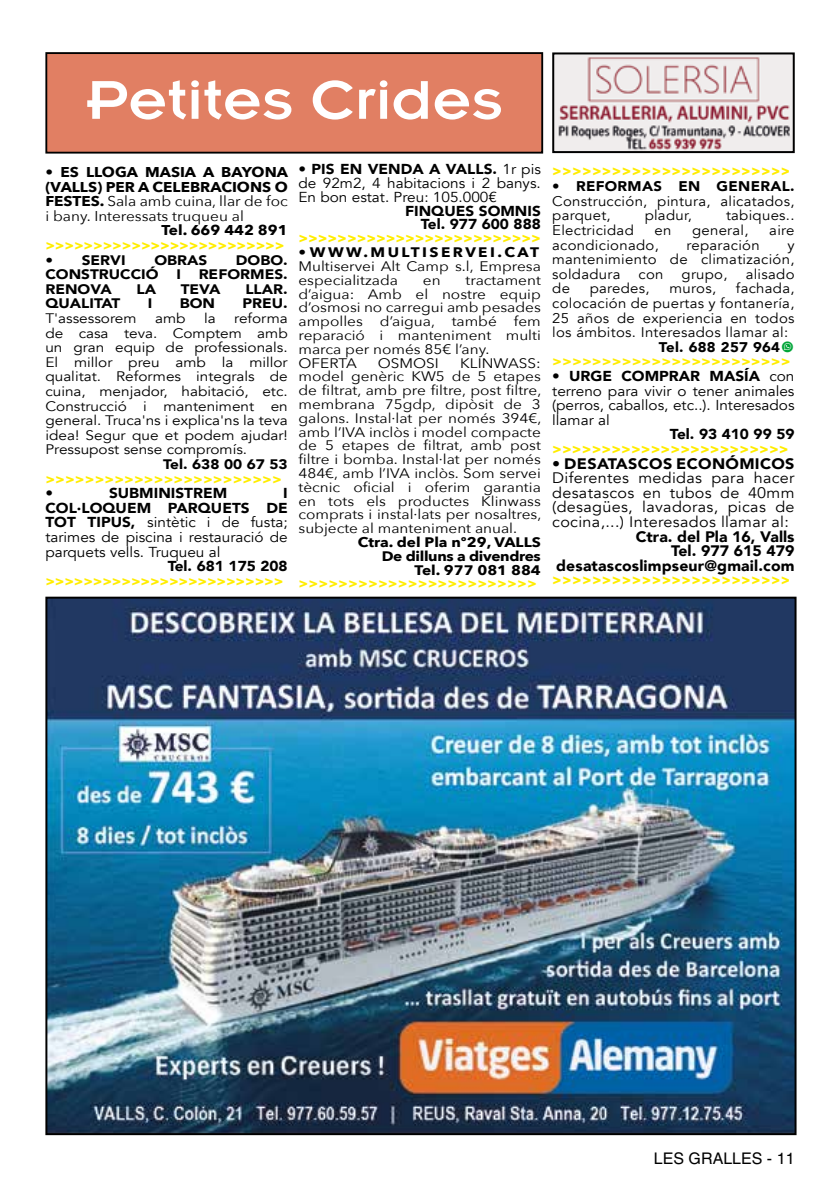
<style>
.page{position:relative;width:840px;height:1191px;background:#fff}
.page>*{position:absolute;margin:0;border:0;box-sizing:border-box;transform-origin:0 0}
.t1{font:60px "Insignia";color:#fff;scale:1.1 1}
.t2{font:16px "Helvetica";color:#000}
.t3{font:15.2px/14.6px "Avenir";letter-spacing:.02em;color:#000;text-align:justify;scale:1.07 1}
.t4{font:900 15.2px/14.6px "Avenir";letter-spacing:.01em;color:#000;text-align:right;scale:1.04 1}
.t5{font:900 15.2px "Avenir";color:#ffed00;scale:.96 1}
.t6{font:900 15.2px "Avenir";letter-spacing:.01em;color:#000;scale:1.07 1}
.t7{font:900 14.6px "Avenir";color:#ffed00}
.t8{font:14.4px/14.6px "Avenir";color:#000;text-align:justify;scale:1.07 1}
.t9{font:900 14.4px/13.8px "Avenir";color:#000;text-align:right;scale:1.07 1}
.t10{font:700 14.2px/14.6px "Avenir Next";color:#000;text-align:justify;scale:1.08 1}
.t11{font:14px/14.6px "Avenir";letter-spacing:.02em;color:#000;scale:1.07 1}
.t12{font:900 14px "Avenir";color:#ffed00;scale:1.05 1}
.t13{font:900 14px "Avenir";letter-spacing:.02em;color:#000;scale:1.07 1}
.t14{font:700 14px "Avenir Next";color:#ffed00;scale:1.05 1}
.t15{font:13.8px/13.8px "Avenir Next";color:#000;scale:1.11 1}
.t16{font:13.8px/14.6px "Avenir";color:#000;text-align:justify;scale:1.11 1}
.t17{font:900 13.8px "Avenir";color:#000;scale:1.11 1}
.t18{font:700 13.8px/13.8px "Avenir Next";color:#000;text-align:right;scale:1.11 1}
.t19{font:700 13.8px "Avenir Next";color:#ffed00;scale:1.08 1}
.t20{font:900 13.8px "Avenir";color:#ffed00;scale:1.08 1}
.t21{font:700 13.8px "Avenir Next";letter-spacing:.16em;color:#000;scale:1.11 1}
.s1{font-weight:400}
.s2{font-weight:900}
.s3{font-family:"Social Circles";font-weight:400;font-size:20px;color:#00a538}
</style>
<div class="page">
<div style="left:46px;top:53px;width:496px;height:100px;background:#e17f63"></div>
<div style="left:45px;top:52px;width:498px;height:102px;border:2px solid #000"></div>
<img style="left:48px;top:599px;width:745px;height:533px">
<img style="left:555px;top:55px;width:236px;height:95px">
<div style="left:552px;top:52px;width:242px;height:101px;border:2px solid #000"></div>
<h1 class="t1" style="left:86px;top:69px;width:379px">Petites Crides</h1>
<p class="t10" style="left:45px;top:164px;width:226px">• ES LLOGA MASIA A BAYONA (VALLS) PER A CELEBRACIONS O FESTES. <span class="s1">Sala amb cuina, llar de foc i bany. Interessats truqueu al</span></p>
<p class="t10" style="left:161px;top:223px;width:118px">Tel. 669 442 891</p>
<p class="t14" style="left:45px;top:233px;width:229px">&gt;&gt;&gt;&gt;&gt;&gt;&gt;&gt;&gt;&gt;&gt;&gt;&gt;&gt;&gt;&gt;&gt;&gt;&gt;&gt;&gt;&gt;&gt;&gt;&gt;</p>
<p class="t17" style="left:45px;top:248px;width:74px">• SERVI</p>
<p class="t17" style="left:154px;top:248px;width:49px">OBRAS</p>
<p class="t17" style="left:236px;top:248px;width:48px">DOBO.</p>
<p class="t17" style="left:45px;top:262px;width:103px">CONSTRUCCIÓ</p>
<p class="t17" style="left:176px;top:262px;width:6px">I</p>
<p class="t17" style="left:198px;top:262px;width:82px">REFORMES.</p>
<p class="t17" style="left:45px;top:277px;width:61px">RENOVA</p>
<p class="t17" style="left:136px;top:277px;width:19px">LA</p>
<p class="t17" style="left:181px;top:277px;width:37px">TEVA</p>
<p class="t17" style="left:245px;top:277px;width:40px">LLAR.</p>
<p class="t17" style="left:45px;top:292px;width:69px">QUALITAT</p>
<p class="t17" style="left:148px;top:292px;width:6px">I</p>
<p class="t17" style="left:180px;top:292px;width:33px">BON</p>
<p class="t17" style="left:242px;top:292px;width:42px">PREU.</p>
<p class="t16" style="left:45px;top:311px;width:83px">T'assessorem</p>
<p class="t16" style="left:155px;top:311px;width:29px">amb</p>
<p class="t16" style="left:204px;top:311px;width:12px">la</p>
<p class="t16" style="left:45px;top:311px;width:220px;text-indent:189px">reforma de casa teva. Comptem amb un gran equip de professionals.<br>El millor preu amb la millor qualitat. Reformes integrals de cuina, menjador, habitació, etc.<br>Construcció i manteniment en general. Truca'ns i explica'ns la teva idea! Segur que et podem ajudar!<br>Pressupost sense compromís.</p>
<p class="t17" style="left:163px;top:452px;width:114px">Tel. 638 00 67 53</p>
<p class="t12" style="left:45px;top:467px;width:227px">&gt;&gt;&gt;&gt;&gt;&gt;&gt;&gt;&gt;&gt;&gt;&gt;&gt;&gt;&gt;&gt;&gt;&gt;&gt;&gt;&gt;&gt;&gt;&gt;</p>
<p class="t9" style="left:45px;top:486px;width:9px">•</p>
<p class="t9" style="left:109px;top:486px;width:112px">SUBMINISTREM</p>
<p class="t8" style="left:45px;top:486px;width:228px;text-indent:238px"><span class="s2">I COL·LOQUEM PARQUETS DE TOT TIPUS,</span> sintètic i de fusta; tarimes de piscina i restauració de parquets vells. Truqueu al</p>
<p class="t9" style="left:168px;top:559px;width:114px">Tel. 681 175 208</p>
<p class="t12" style="left:45px;top:569px;width:228px">&gt;&gt;&gt;&gt;&gt;&gt;&gt;&gt;&gt;&gt;&gt;&gt;&gt;&gt;&gt;&gt;&gt;&gt;&gt;&gt;&gt;&gt;&gt;&gt;&gt;</p>
<p class="t8" style="left:298px;top:163px;width:228px;line-height:13.8px"><span class="s2">• PIS EN VENDA A VALLS.</span> 1r pis de 92m2, 4 habitacions i 2 banys.<br>En bon estat. Preu: 105.000€</p>
<p class="t9" style="left:405px;top:203px;width:128px">FINQUES SOMNIS<br>Tel. 977 600 888</p>
<p class="t7" style="left:298px;top:226px;width:244px">&gt;&gt;&gt;&gt;&gt;&gt;&gt;&gt;&gt;&gt;&gt;&gt;&gt;&gt;&gt;&gt;&gt;&gt;&gt;&gt;&gt;&gt;&gt;&gt;&gt;</p>
<p class="t21" style="left:298px;top:240px;width:218px">• WWW.MULTISERVEI.CAT</p>
<p class="t15" style="left:298px;top:259px;width:220px">Multiservei Alt Camp s.l, Empresa especialitzada</p>
<p class="t15" style="left:298px;top:272px;width:220px;text-indent:167px">tractament d’aigua: Amb el nostre equip d’osmosi no carregui amb pesades ampolles d’aigua, també fem reparació i manteniment multi marca per només 85€ l’any.<br>OFERTA</p>
<p class="t15" style="left:422px;top:272px;width:17px">en</p>
<p class="t15" style="left:298px;top:355px;width:220px;text-align:justify;text-indent:161px">KLINWASS: model genèric KW5 de 5 etapes de filtrat, amb pre filtre, post filtre, membrana 75gdp, dipòsit de 3 galons. Instal·lat per només 394€, amb l’IVA inclòs i model compacte de 5 etapes de filtrat, amb post filtre i bomba. Instal·lat per només 484€, amb l’IVA inclòs. Som servei tècnic oficial i oferim garantia en tots els productes Klinwass comprats i instal·lats per nosaltres, subjecte al manteniment anual.</p>
<p class="t18" style="left:357px;top:535px;width:166px">Ctra. del Pla nº29, VALLS<br>De dilluns a divendres<br>Tel. 977 081 884</p>
<p class="t19" style="left:298px;top:571px;width:222px">&gt;&gt;&gt;&gt;&gt;&gt;&gt;&gt;&gt;&gt;&gt;&gt;&gt;&gt;&gt;&gt;&gt;&gt;&gt;&gt;&gt;&gt;&gt;&gt;</p>
<p class="t15" style="left:377px;top:355px;width:56px">OSMOSI</p>
<p class="t5" style="left:552px;top:158px;width:249px">&gt;&gt;&gt;&gt;&gt;&gt;&gt;&gt;&gt;&gt;&gt;&gt;&gt;&gt;&gt;&gt;&gt;&gt;&gt;&gt;&gt;&gt;&gt;&gt;</p>
<p class="t13" style="left:552px;top:174px;width:228px">• REFORMAS EN GENERAL.</p>
<p class="t11" style="left:552px;top:194px;width:228px">Construcción, pintura, alicatados, parquet,</p>
<p class="t11" style="left:644px;top:208px;width:46px">pladur,</p>
<p class="t11" style="left:725px;top:208px;width:65px">tabiques..</p>
<p class="t11" style="left:552px;top:223px;width:78px">Electricidad</p>
<p class="t11" style="left:654px;top:223px;width:17px">en</p>
<p class="t11" style="left:691px;top:223px;width:54px">general,</p>
<p class="t11" style="left:768px;top:223px;width:25px">aire</p>
<p class="t11" style="left:552px;top:238px;width:101px">acondicionado,</p>
<p class="t11" style="left:686px;top:238px;width:70px">reparación</p>
<p class="t11" style="left:552px;top:238px;width:228px;text-align:justify;text-indent:235px">y mantenimiento de climatización, soldadura</p>
<p class="t11" style="left:638px;top:267px;width:25px">con</p>
<p class="t11" style="left:681px;top:267px;width:44px">grupo,</p>
<p class="t11" style="left:745px;top:267px;width:47px">alisado</p>
<p class="t11" style="left:552px;top:281px;width:18px">de</p>
<p class="t11" style="left:589px;top:281px;width:57px">paredes,</p>
<p class="t11" style="left:669px;top:281px;width:45px">muros,</p>
<p class="t11" style="left:735px;top:281px;width:56px">fachada,</p>
<p class="t11" style="left:552px;top:296px;width:228px">colocación de puertas y fontanería,</p>
<p class="t11" style="left:552px;top:311px;width:228px">25 años de experiencia en todos</p>
<p class="t11" style="left:552px;top:325px;width:222px">los ámbitos. Interesados llamar al:</p>
<p class="t13" style="left:658px;top:335px;width:128px">Tel. 688 257 964<span class="s3">w</span></p>
<p class="t20" style="left:552px;top:350px;width:222px">&gt;&gt;&gt;&gt;&gt;&gt;&gt;&gt;&gt;&gt;&gt;&gt;&gt;&gt;&gt;&gt;&gt;&gt;&gt;&gt;&gt;&gt;&gt;&gt;</p>
<p class="t8" style="left:552px;top:369px;width:228px"><span class="s2">• URGE COMPRAR MASÍA</span> con terreno para vivir o tener animales (perros, caballos, etc..). Interesados llamar al</p>
<p class="t9" style="left:669px;top:427px;width:118px">Tel. 93 410 99 59</p>
<p class="t7" style="left:552px;top:436px;width:238px">&gt;&gt;&gt;&gt;&gt;&gt;&gt;&gt;&gt;&gt;&gt;&gt;&gt;&gt;&gt;&gt;&gt;&gt;&gt;&gt;&gt;&gt;&gt;&gt;</p>
<p class="t6" style="left:552px;top:450px;width:228px">• DESATASCOS ECONÓMICOS</p>
<p class="t3" style="left:552px;top:471px;width:228px">Diferentes medidas para hacer desatascos en tubos de 40mm (desagües, lavadoras, picas de cocina,...) Interesados llamar al:</p>
<p class="t4" style="left:556px;top:528px;width:230px">Ctra. del Pla 16, Valls<br>Tel. 977 615 479 desatascoslimpseur@gmail.com</p>
<p class="t5" style="left:552px;top:567px;width:249px">&gt;&gt;&gt;&gt;&gt;&gt;&gt;&gt;&gt;&gt;&gt;&gt;&gt;&gt;&gt;&gt;&gt;&gt;&gt;&gt;&gt;&gt;&gt;&gt;</p>
<p class="t2" style="left:653px;top:1149px;width:142px">LES GRALLES - 11</p>
</div>
